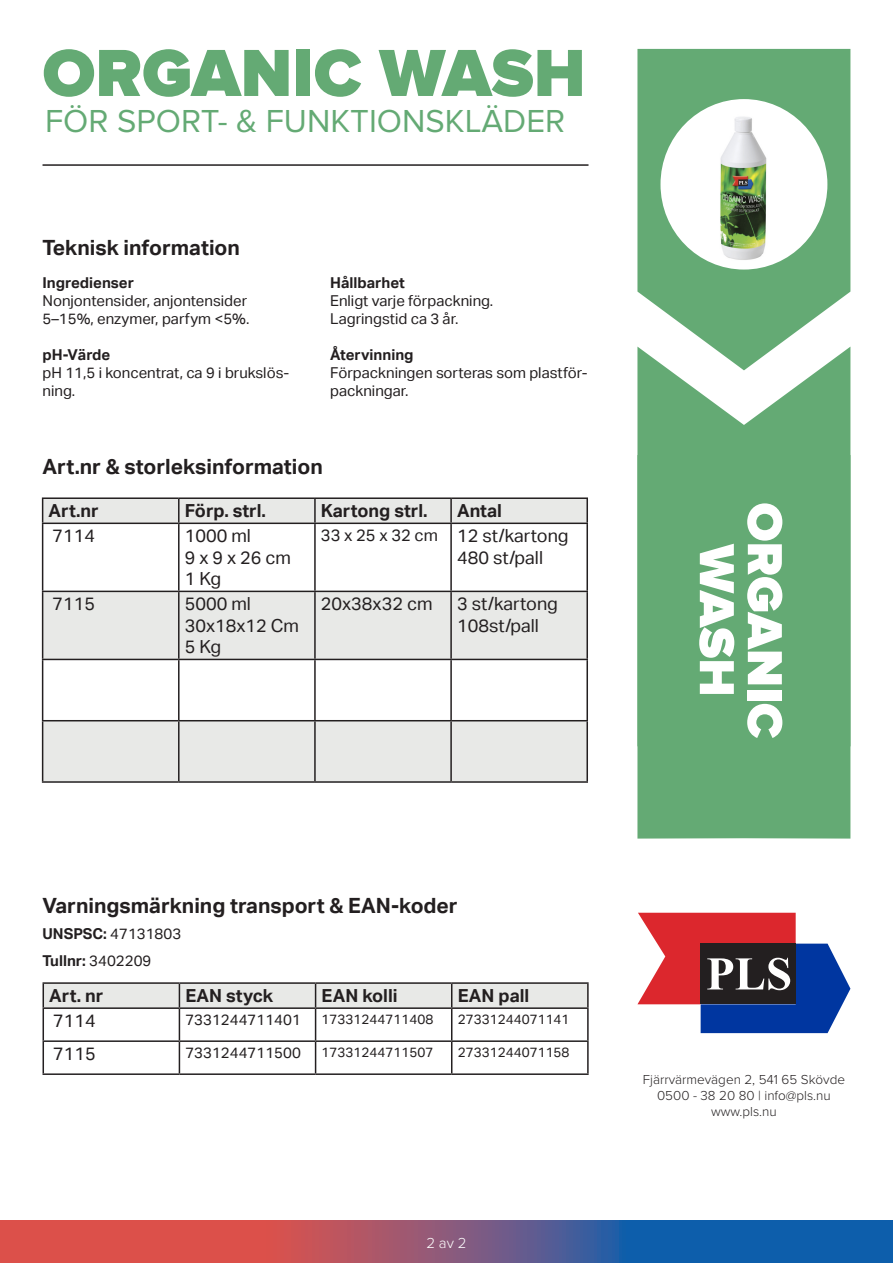
<style>
.page{position:relative;width:893px;height:1263px;background:#fff}
.page>*{position:absolute;margin:0;border:0;box-sizing:border-box;transform-origin:0 0}
.t1{font:900 69px "Proxima Nova";color:#64aa74}
.t2{font:900 51px "Proxima Nova";color:#fff}
.t3{font:33px "Proxima Nova";color:#64aa74}
.t4{font:700 21px "Aktiv Grotesk";color:#231f20}
.t5{font:18px "Aktiv Grotesk";color:#231f20}
.t6{font:700 18px "Aktiv Grotesk";color:#231f20}
.t7{font:16.5px "Aktiv Grotesk";color:#231f20}
.t8{font:15px/18px "Aktiv Grotesk";color:#231f20}
.t9{font:700 15px "Aktiv Grotesk";color:#231f20}
.t10{font:300 15px "Proxima Nova";color:#fff}
.t11{font:300 13.5px "Proxima Nova";color:#231f20}
.t12{font:13.5px "Aktiv Grotesk";color:#231f20}
.s1{font-weight:700}
.s2{font-weight:400}
</style>
<div class="page">
<hr style="left:43px;top:164px;width:545px;height:2px;background:#231f20">
<svg style="left:637px;top:49px;width:213px;height:298px;background:#74b382"></svg>
<div style="left:660px;top:99px;width:167px;height:171px;background:#fff;border-radius:50%"></div>
<svg style="left:0;top:1220px;width:893px;height:43px;background:#7b577a"></svg>
<img style="left:720px;top:117px;width:47px;height:143px">
<div style="left:43px;top:591px;width:136px;height:68px;background:#e8e9e7"></div>
<div style="left:180px;top:592px;width:406px;height:67px;background:#e8e9e7"></div>
<div style="left:43px;top:721px;width:543px;height:60px;background:#e8e9e7"></div>
<hr style="left:42px;top:497px;width:137px;height:2px;background:#231f20">
<div style="left:42px;top:498px;width:544px;height:25px;background:#e8e9e7"></div>
<hr style="left:179px;top:497px;width:136px;height:2px;background:#231f20">
<hr style="left:178px;top:499px;width:2px;height:24px;background:#231f20">
<hr style="left:315px;top:497px;width:136px;height:2px;background:#231f20">
<hr style="left:314px;top:499px;width:2px;height:24px;background:#231f20">
<hr style="left:451px;top:497px;width:137px;height:2px;background:#231f20">
<hr style="left:450px;top:499px;width:2px;height:24px;background:#231f20">
<hr style="left:586px;top:499px;width:2px;height:24px;background:#231f20">
<hr style="left:42px;top:523px;width:137px;height:1px;background:#231f20">
<hr style="left:42px;top:524px;width:1px;height:67px;background:#231f20">
<hr style="left:179px;top:523px;width:136px;height:1px;background:#231f20">
<hr style="left:178px;top:524px;width:2px;height:67px;background:#231f20">
<hr style="left:315px;top:523px;width:136px;height:1px;background:#231f20">
<hr style="left:314px;top:524px;width:2px;height:67px;background:#231f20">
<hr style="left:451px;top:523px;width:137px;height:1px;background:#231f20">
<hr style="left:450px;top:524px;width:2px;height:67px;background:#231f20">
<hr style="left:586px;top:524px;width:2px;height:67px;background:#231f20">
<hr style="left:42px;top:591px;width:137px;height:1px;background:#231f20">
<hr style="left:42px;top:592px;width:1px;height:67px;background:#231f20">
<hr style="left:179px;top:591px;width:136px;height:1px;background:#231f20">
<hr style="left:178px;top:592px;width:2px;height:67px;background:#231f20">
<hr style="left:315px;top:591px;width:136px;height:1px;background:#231f20">
<hr style="left:314px;top:592px;width:2px;height:67px;background:#231f20">
<hr style="left:451px;top:591px;width:137px;height:1px;background:#231f20">
<hr style="left:450px;top:592px;width:2px;height:67px;background:#231f20">
<hr style="left:586px;top:592px;width:2px;height:67px;background:#231f20">
<hr style="left:42px;top:659px;width:137px;height:1px;background:#231f20">
<hr style="left:42px;top:660px;width:1px;height:60px;background:#231f20">
<hr style="left:179px;top:659px;width:136px;height:1px;background:#231f20">
<hr style="left:178px;top:660px;width:2px;height:60px;background:#231f20">
<hr style="left:315px;top:659px;width:136px;height:1px;background:#231f20">
<hr style="left:314px;top:660px;width:2px;height:60px;background:#231f20">
<hr style="left:451px;top:659px;width:137px;height:1px;background:#231f20">
<hr style="left:450px;top:660px;width:2px;height:60px;background:#231f20">
<hr style="left:586px;top:660px;width:2px;height:60px;background:#231f20">
<hr style="left:42px;top:720px;width:137px;height:1px;background:#231f20">
<hr style="left:42px;top:721px;width:1px;height:60px;background:#231f20">
<hr style="left:179px;top:720px;width:136px;height:1px;background:#231f20">
<hr style="left:178px;top:721px;width:2px;height:60px;background:#231f20">
<hr style="left:315px;top:720px;width:136px;height:1px;background:#231f20">
<hr style="left:314px;top:721px;width:2px;height:60px;background:#231f20">
<hr style="left:451px;top:720px;width:137px;height:1px;background:#231f20">
<hr style="left:450px;top:721px;width:2px;height:60px;background:#231f20">
<hr style="left:586px;top:721px;width:2px;height:60px;background:#231f20">
<hr style="left:42px;top:781px;width:137px;height:2px;background:#231f20">
<hr style="left:179px;top:781px;width:136px;height:2px;background:#231f20">
<hr style="left:315px;top:781px;width:136px;height:2px;background:#231f20">
<hr style="left:451px;top:781px;width:137px;height:2px;background:#231f20">
<hr style="left:43px;top:982px;width:136px;height:2px;background:#231f20">
<hr style="left:179px;top:982px;width:137px;height:2px;background:#231f20">
<hr style="left:316px;top:982px;width:136px;height:2px;background:#231f20">
<hr style="left:452px;top:982px;width:137px;height:2px;background:#231f20">
<div style="left:43px;top:983px;width:545px;height:24px;background:#e8e9e7"></div>
<hr style="left:587px;top:984px;width:2px;height:23px;background:#231f20">
<hr style="left:43px;top:1007px;width:136px;height:2px;background:#231f20">
<hr style="left:43px;top:1009px;width:1px;height:31px;background:#231f20">
<hr style="left:179px;top:1007px;width:137px;height:2px;background:#231f20">
<hr style="left:179px;top:1009px;width:1px;height:31px;background:#231f20">
<hr style="left:316px;top:1007px;width:136px;height:2px;background:#231f20">
<hr style="left:315px;top:1009px;width:1px;height:31px;background:#231f20">
<hr style="left:452px;top:1007px;width:137px;height:2px;background:#231f20">
<hr style="left:451px;top:1009px;width:1px;height:31px;background:#231f20">
<hr style="left:587px;top:1009px;width:2px;height:31px;background:#231f20">
<hr style="left:43px;top:1040px;width:136px;height:2px;background:#231f20">
<hr style="left:43px;top:1042px;width:1px;height:31px;background:#231f20">
<hr style="left:179px;top:1040px;width:137px;height:2px;background:#231f20">
<hr style="left:179px;top:1042px;width:1px;height:31px;background:#231f20">
<hr style="left:316px;top:1040px;width:136px;height:2px;background:#231f20">
<hr style="left:315px;top:1042px;width:1px;height:31px;background:#231f20">
<hr style="left:452px;top:1040px;width:137px;height:2px;background:#231f20">
<hr style="left:451px;top:1042px;width:1px;height:31px;background:#231f20">
<hr style="left:587px;top:1042px;width:2px;height:31px;background:#231f20">
<hr style="left:43px;top:1073px;width:136px;height:2px;background:#231f20">
<hr style="left:179px;top:1073px;width:137px;height:2px;background:#231f20">
<hr style="left:316px;top:1073px;width:136px;height:2px;background:#231f20">
<hr style="left:452px;top:1073px;width:137px;height:2px;background:#231f20">
<svg style="left:637px;top:913px;width:213px;height:120px"></svg>
<svg style="left:637px;top:347px;width:213px;height:108px;fill:#64aa74"></svg>
<div style="left:637px;top:455px;width:213px;height:383px;background:#64aa74"></div>
<p class="t1" style="left:43px;top:33px;width:545px">ORGANIC WASH</p>
<p class="t3" style="left:45px;top:102px;width:521px">FÖR SPORT- &amp; FUNKTIONSKLÄDER</p>
<p class="t4" style="left:43px;top:235px;width:199px">Teknisk information</p>
<p class="t9" style="left:43px;top:274px;width:93px">Ingredienser</p>
<p class="t8" style="left:43px;top:292px;width:208px">Nonjontensider, anjontensider<br>5–15%, enzymer, parfym &lt;5%.</p>
<p class="t9" style="left:43px;top:346px;width:69px">pH-Värde</p>
<p class="t8" style="left:43px;top:364px;width:248px">pH 11,5 i koncentrat, ca 9 i brukslös&shy;ning.</p>
<p class="t9" style="left:330px;top:274px;width:76px">Hållbarhet</p>
<p class="t8" style="left:330px;top:292px;width:165px">Enligt varje förpackning.</p>
<p class="t8" style="left:330px;top:310px;width:130px">Lagringstid ca 3 år.</p>
<p class="t9" style="left:330px;top:346px;width:85px">Återvinning</p>
<p class="t8" style="left:330px;top:364px;width:259px">Förpackningen sorteras som plastför&shy;packningar.</p>
<p class="t4" style="left:43px;top:455px;width:282px">Art.nr &amp; storleksinformation</p>
<p class="t6" style="left:49px;top:500px;width:52px">Art.nr</p>
<p class="t6" style="left:185px;top:500px;width:83px">Förp. strl.</p>
<p class="t6" style="left:321px;top:500px;width:108px">Kartong strl.</p>
<p class="t6" style="left:457px;top:500px;width:46px">Antal</p>
<p class="t5" style="left:53px;top:525px;width:44px">7114</p>
<p class="t5" style="left:185px;top:525px;width:68px">1000 ml</p>
<p class="t5" style="left:185px;top:547px;width:108px">9 x 9 x 26 cm</p>
<p class="t5" style="left:185px;top:569px;width:38px">1 Kg</p>
<p class="t7" style="left:321px;top:526px;width:119px">33 x 25 x 32 cm</p>
<p class="t5" style="left:457px;top:525px;width:113px">12 st/kartong</p>
<p class="t5" style="left:457px;top:547px;width:87px">480 st/pall</p>
<p class="t5" style="left:53px;top:593px;width:44px">7115</p>
<p class="t5" style="left:185px;top:593px;width:68px">5000 ml</p>
<p class="t5" style="left:185px;top:615px;width:116px">30x18x12 Cm</p>
<p class="t5" style="left:185px;top:637px;width:38px">5 Kg</p>
<p class="t5" style="left:321px;top:593px;width:113px">20x38x32 cm</p>
<p class="t5" style="left:457px;top:593px;width:102px">3 st/kartong</p>
<p class="t5" style="left:457px;top:615px;width:83px">108st/pall</p>
<p class="t2" style="left:746px;top:544px;width:154px;rotate:90deg">WASH</p>
<p class="t2" style="left:794px;top:502px;width:237px;rotate:90deg">ORGANIC</p>
<p class="t4" style="left:43px;top:893px;width:417px">Varningsmärkning transport &amp; EAN-koder</p>
<p class="t8" style="left:43px;top:925px;width:140px"><span class="s1">UNSPSC:</span> 47131803</p>
<p class="t9" style="left:43px;top:952px;width:110px">Tullnr: <span class="s2">3402209</span></p>
<p class="t6" style="left:49px;top:985px;width:56px">Art. nr</p>
<p class="t6" style="left:185px;top:985px;width:89px">EAN styck</p>
<p class="t6" style="left:322px;top:985px;width:78px">EAN kolli</p>
<p class="t6" style="left:458px;top:985px;width:73px">EAN pall</p>
<p class="t5" style="left:53px;top:1010px;width:44px">7114</p>
<p class="t8" style="left:185px;top:1011px;width:117px">7331244711401</p>
<p class="t12" style="left:322px;top:1011px;width:113px">17331244711408</p>
<p class="t12" style="left:458px;top:1011px;width:113px">27331244071141</p>
<p class="t5" style="left:53px;top:1043px;width:44px">7115</p>
<p class="t8" style="left:185px;top:1044px;width:117px">7331244711500</p>
<p class="t12" style="left:322px;top:1044px;width:113px">17331244711507</p>
<p class="t12" style="left:458px;top:1044px;width:113px">27331244071158</p>
<p class="t10" style="left:426px;top:1231px;width:42px">2 av 2</p>
<p class="t11" style="left:643px;top:1069px;width:204px">Fjärrvärmevägen 2, 541 65 Skövde</p>
<p class="t11" style="left:657px;top:1086px;width:175px">0500 - 38 20 80 | info@pls.nu</p>
<p class="t11" style="left:711px;top:1102px;width:67px">www.pls.nu</p>
</div>
